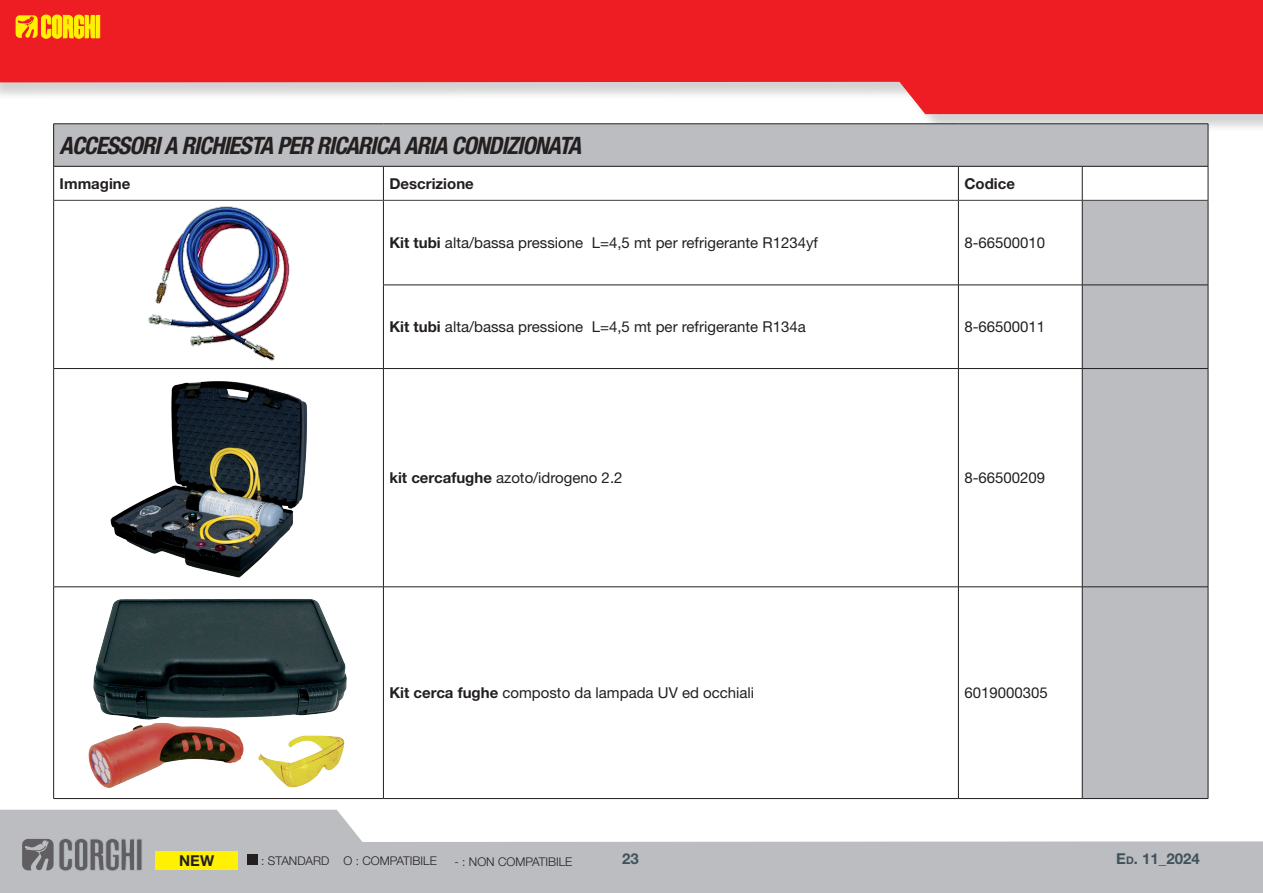
<style>
.page{position:relative;width:1263px;height:893px;background:#fff}
.page>*{position:absolute;margin:0;border:0;box-sizing:border-box;transform-origin:0 0}
.t1{font:italic 700 condensed 24px "Helvetica Neue LT Std";letter-spacing:-.04em;color:#231f20}
.t2{font:15px "Helvetica Neue LT Std";color:#231f20}
.t3{font:700 15px "Helvetica Neue LT Std";color:#231f20}
.t4{font:700 15px "Helvetica Neue LT Std";color:#41525c}
.t5{font:300 12px "Helvetica Neue LT Std";color:#231f20}
.s1{font-weight:700}
.s2{font-size:10.5px}
</style>
<div class="page">
<div style="left:0;top:0;width:1263px;height:133px;background:#231f20;opacity:.2"></div>
<svg style="left:0;top:0;width:1263px;height:114px;background:#ee484c"></svg>
<svg style="left:0;top:810px;width:1263px;height:83px;fill:#bcbdc0"></svg>
<svg style="left:16px;top:15px;width:84px;height:23px;background:#fabf08"></svg>
<svg style="left:22px;top:838px;width:120px;height:33px;background:#87878a"></svg>
<div style="left:155px;top:851px;width:83px;height:19px;background:#fff101"></div>
<div style="left:247px;top:855px;width:11px;height:10px;background:#231f20"></div>
<div style="left:54px;top:124px;width:1154px;height:42px;background:#bcbdc0"></div>
<div style="left:1083px;top:201px;width:125px;height:597px;background:#bcbdc0"></div>
<hr style="left:53px;top:124px;width:330px;height:1px;background:#231f20">
<hr style="left:53px;top:124px;width:1px;height:42px;background:#231f20">
<hr style="left:383px;top:124px;width:575px;height:1px;background:#231f20">
<hr style="left:958px;top:124px;width:124px;height:1px;background:#231f20">
<hr style="left:1082px;top:124px;width:126px;height:1px;background:#231f20">
<hr style="left:1208px;top:124px;width:1px;height:42px;background:#231f20">
<hr style="left:1082px;top:166px;width:126px;height:1px;background:#231f20">
<hr style="left:1208px;top:166px;width:1px;height:34px;background:#231f20">
<hr style="left:53px;top:200px;width:1px;height:85px;background:#231f20">
<hr style="left:383px;top:200px;width:1px;height:85px;background:#231f20">
<hr style="left:958px;top:200px;width:1px;height:85px;background:#231f20">
<hr style="left:1082px;top:200px;width:1px;height:85px;background:#231f20">
<hr style="left:1208px;top:200px;width:1px;height:85px;background:#231f20">
<hr style="left:53px;top:285px;width:1px;height:83px;background:#231f20">
<hr style="left:383px;top:285px;width:575px;height:1px;background:#231f20">
<hr style="left:383px;top:285px;width:1px;height:83px;background:#231f20">
<hr style="left:958px;top:285px;width:124px;height:1px;background:#231f20">
<hr style="left:958px;top:285px;width:1px;height:83px;background:#231f20">
<hr style="left:1082px;top:285px;width:126px;height:1px;background:#231f20">
<hr style="left:1082px;top:285px;width:1px;height:83px;background:#231f20">
<hr style="left:1208px;top:285px;width:1px;height:83px;background:#231f20">
<hr style="left:53px;top:368px;width:330px;height:1px;background:#231f20">
<hr style="left:53px;top:369px;width:1px;height:218px;background:#231f20">
<hr style="left:383px;top:368px;width:575px;height:1px;background:#231f20">
<hr style="left:383px;top:369px;width:1px;height:218px;background:#231f20">
<hr style="left:958px;top:368px;width:124px;height:1px;background:#231f20">
<hr style="left:958px;top:369px;width:1px;height:218px;background:#231f20">
<hr style="left:1082px;top:368px;width:126px;height:1px;background:#231f20">
<hr style="left:1082px;top:369px;width:1px;height:218px;background:#231f20">
<hr style="left:1208px;top:369px;width:1px;height:218px;background:#231f20">
<hr style="left:53px;top:587px;width:330px;height:1px;background:#231f20">
<hr style="left:53px;top:587px;width:1px;height:211px;background:#231f20">
<hr style="left:383px;top:587px;width:575px;height:1px;background:#231f20">
<hr style="left:383px;top:587px;width:1px;height:211px;background:#231f20">
<hr style="left:958px;top:587px;width:124px;height:1px;background:#231f20">
<hr style="left:958px;top:587px;width:1px;height:211px;background:#231f20">
<hr style="left:1082px;top:587px;width:126px;height:1px;background:#231f20">
<hr style="left:1082px;top:587px;width:1px;height:211px;background:#231f20">
<hr style="left:1208px;top:587px;width:1px;height:211px;background:#231f20">
<hr style="left:53px;top:798px;width:330px;height:1px;background:#231f20">
<hr style="left:383px;top:798px;width:575px;height:1px;background:#231f20">
<hr style="left:958px;top:798px;width:124px;height:1px;background:#231f20">
<hr style="left:1082px;top:798px;width:126px;height:1px;background:#231f20">
<hr style="left:1082px;top:200px;width:126px;height:1px;background:#3e3e3f">
<hr style="left:53px;top:166px;width:330px;height:1px;background:#231f20">
<hr style="left:53px;top:166px;width:1px;height:34px;background:#231f20">
<hr style="left:383px;top:166px;width:575px;height:1px;background:#231f20">
<hr style="left:383px;top:166px;width:1px;height:34px;background:#231f20">
<hr style="left:958px;top:166px;width:124px;height:1px;background:#231f20">
<hr style="left:958px;top:166px;width:1px;height:34px;background:#231f20">
<hr style="left:1082px;top:166px;width:1px;height:34px;background:#231f20">
<hr style="left:54px;top:200px;width:329px;height:1px;background:#3e3e3f">
<hr style="left:383px;top:200px;width:575px;height:1px;background:#3e3e3f">
<hr style="left:958px;top:200px;width:124px;height:1px;background:#3e3e3f">
<img style="left:148px;top:206px;width:142px;height:155px">
<img style="left:110px;top:381px;width:197px;height:196px">
<img style="left:88px;top:599px;width:259px;height:189px">
<h1 class="t1" style="left:60px;top:131px;width:523px">ACCESSORI A RICHIESTA PER RICARICA ARIA CONDIZIONATA</h1>
<p class="t3" style="left:60px;top:174px;width:72px">Immagine</p>
<p class="t3" style="left:389px;top:174px;width:86px">Descrizione</p>
<p class="t3" style="left:964px;top:174px;width:52px">Codice</p>
<p class="t2" style="left:389px;top:234px;width:430px"><span class="s1">Kit tubi</span> alta/bassa pressione L=4,5 mt per refrigerante R1234yf</p>
<p class="t2" style="left:964px;top:234px;width:82px">8-66500010</p>
<p class="t2" style="left:389px;top:318px;width:418px"><span class="s1">Kit tubi</span> alta/bassa pressione L=4,5 mt per refrigerante R134a</p>
<p class="t2" style="left:964px;top:318px;width:82px">8-66500011</p>
<p class="t2" style="left:389px;top:469px;width:235px"><span class="s1">kit cercafughe</span> azoto/idrogeno 2.2</p>
<p class="t2" style="left:964px;top:469px;width:82px">8-66500209</p>
<p class="t2" style="left:389px;top:684px;width:366px"><span class="s1">Kit cerca fughe</span> composto da lampada UV ed occhiali</p>
<p class="t2" style="left:964px;top:684px;width:85px">6019000305</p>
<p class="t3" style="left:179px;top:851px;width:36px">NEW</p>
<p class="t5" style="left:261px;top:854px;width:177px">: STANDARD O : COMPATIBILE</p>
<p class="t5" style="left:454px;top:854px;width:119px">- : NON COMPATIBILE</p>
<p class="t4" style="left:622px;top:849px;width:18px">23</p>
<p class="t4" style="left:1116px;top:849px;width:85px">E<span class="s2">d</span>. 11_2024</p>
</div>
